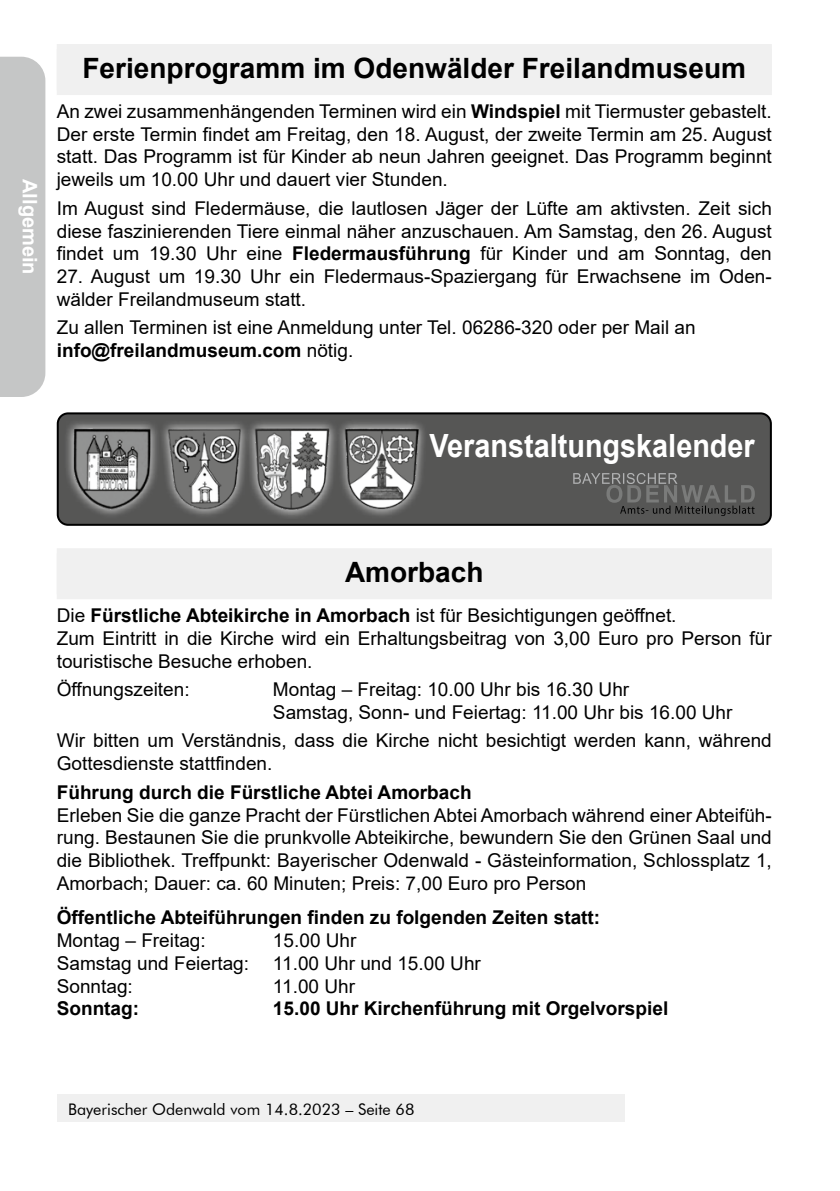
<style>
.page{position:relative;width:840px;height:1191px;background:#fff}
.page>*{position:absolute;margin:0;border:0;box-sizing:border-box;transform-origin:0 0}
.t1{font:700 32px "Arial";color:#fff;scale:.9 1}
.t2{font:700 28px "Arial";color:#000}
.t3{font:700 20px "Arial";color:#fff}
.t4{font:19px/22.8px "Arial";color:#000}
.t5{font:700 19px "Arial";color:#000}
.t6{font:16px "Futura BT";color:#000}
.s1{font-weight:700}
</style>
<div class="page">
<div style="left:57px;top:1095px;width:567px;height:27px;background:#f0f0f0"></div>
<div style="left:57px;top:49px;width:714px;height:46px;background:#f0f0f0"></div>
<div style="left:57px;top:44px;width:714px;height:46px;background:#f0f0f0"></div>
<div style="left:57px;top:553px;width:714px;height:46px;background:#f0f0f0"></div>
<div style="left:57px;top:548px;width:714px;height:46px;background:#f0f0f0"></div>
<div style="left:58px;top:413px;width:712px;height:112px;background:#565655;border-radius:10px"></div>
<div style="left:57px;top:412px;width:714px;height:114px;border:2px solid #000;border-radius:10px"></div>
<svg style="left:573px;top:473px;width:181px;height:43px"></svg>
<svg style="left:66px;top:422px;width:91px;height:93px"></svg>
<img style="left:74px;top:428px;width:76px;height:82px">
<svg style="left:162px;top:422px;width:83px;height:94px"></svg>
<img style="left:167px;top:428px;width:73px;height:82px">
<svg style="left:339px;top:422px;width:85px;height:94px"></svg>
<img style="left:345px;top:428px;width:73px;height:81px">
<svg style="left:245px;top:422px;width:91px;height:95px"></svg>
<img style="left:254px;top:428px;width:75px;height:82px">
<div style="left:0;top:57px;width:45px;height:340px;background:#c5c6c6"></div>
<p class="t3" style="left:44px;top:179px;width:97px;rotate:90deg">Allgemein</p>
<h2 class="t2" style="left:82px;top:48px;width:664px">Ferienprogramm im Odenwälder Freilandmuseum</h2>
<p class="t4" style="left:57px;top:100px;width:716px;text-align:justify">An zwei zusammenhängenden Terminen wird ein <span class="s1">Windspiel</span> mit Tiermuster gebastelt.<br>Der erste Termin findet am Freitag, den 18. August, der zweite Termin am 25. August statt. Das Programm ist für Kinder ab neun Jahren geeignet. Das Programm beginnt jeweils um 10.00 Uhr und dauert vier Stunden.</p>
<p class="t4" style="left:57px;top:197px;width:716px;text-align:justify">Im August sind Fledermäuse, die lautlosen Jäger der Lüfte am aktivsten. Zeit sich diese faszinierenden Tiere einmal näher anzuschauen. Am Samstag, den 26. August findet um 19.30 Uhr eine <span class="s1">Fledermausführung</span> für Kinder und am Sonntag, den</p>
<p class="t4" style="left:57px;top:265px;width:715px">27. August um 19.30 Uhr ein Fledermaus-Spaziergang für Erwachsene im Oden&shy;wälder Freilandmuseum statt.</p>
<p class="t4" style="left:57px;top:316px;width:640px">Zu allen Terminen ist eine Anmeldung unter Tel. 06286-320 oder per Mail an <span class="s1">info@freilandmuseum.com</span> nötig.</p>
<h1 class="t1" style="left:429px;top:423px;width:363px">Veranstaltungskalender</h1>
<h2 class="t2" style="left:345px;top:552px;width:140px">Amorbach</h2>
<p class="t4" style="left:57px;top:604px;width:716px">Die <span class="s1">Fürstliche Abteikirche in Amorbach</span> ist für Besichtigungen geöffnet.<br>Zum Eintritt in die Kirche wird ein Erhaltungsbeitrag von 3,00 Euro pro Person für touristische Besuche erhoben.</p>
<p class="t4" style="left:57px;top:678px;width:134px">Öffnungszeiten:</p>
<p class="t4" style="left:273px;top:678px;width:461px">Montag – Freitag: 10.00 Uhr bis 16.30 Uhr<br>Samstag, Sonn- und Feiertag: 11.00 Uhr bis 16.00 Uhr</p>
<p class="t4" style="left:57px;top:729px;width:716px">Wir bitten um Verständnis, dass die Kirche nicht besichtigt werden kann, während<br>Gottesdienste stattfinden.</p>
<p class="t5" style="left:57px;top:778px;width:416px">Führung durch die Fürstliche Abtei Amorbach</p>
<p class="t4" style="left:57px;top:803px;width:716px;text-align:justify">Erleben Sie die ganze Pracht der Fürstlichen Abtei Amorbach während einer Abteifüh&shy;rung. Bestaunen Sie die prunkvolle Abteikirche, bewundern Sie den Grünen Saal und die Bibliothek. Treffpunkt: Bayerischer Odenwald - Gästeinformation, Schlossplatz 1, Amorbach; Dauer: ca. 60 Minuten; Preis: 7,00 Euro pro Person</p>
<p class="t5" style="left:57px;top:904px;width:544px">Öffentliche Abteiführungen finden zu folgenden Zeiten statt:</p>
<p class="t4" style="left:57px;top:928px;width:150px">Montag – Freitag:</p>
<p class="t4" style="left:273px;top:928px;width:85px">15.00 Uhr</p>
<p class="t4" style="left:57px;top:951px;width:194px">Samstag und Feiertag:</p>
<p class="t4" style="left:273px;top:951px;width:209px">11.00 Uhr und 15.00 Uhr</p>
<p class="t4" style="left:57px;top:974px;width:78px">Sonntag:</p>
<p class="t4" style="left:273px;top:974px;width:84px">11.00 Uhr</p>
<p class="t5" style="left:57px;top:995px;width:84px">Sonntag:</p>
<p class="t5" style="left:273px;top:995px;width:396px">15.00 Uhr Kirchenführung mit Orgelvorspiel</p>
<p class="t6" style="left:68px;top:1099px;width:347px">Bayerischer Odenwald vom 14.8.2023 – Seite 68</p>
</div>
